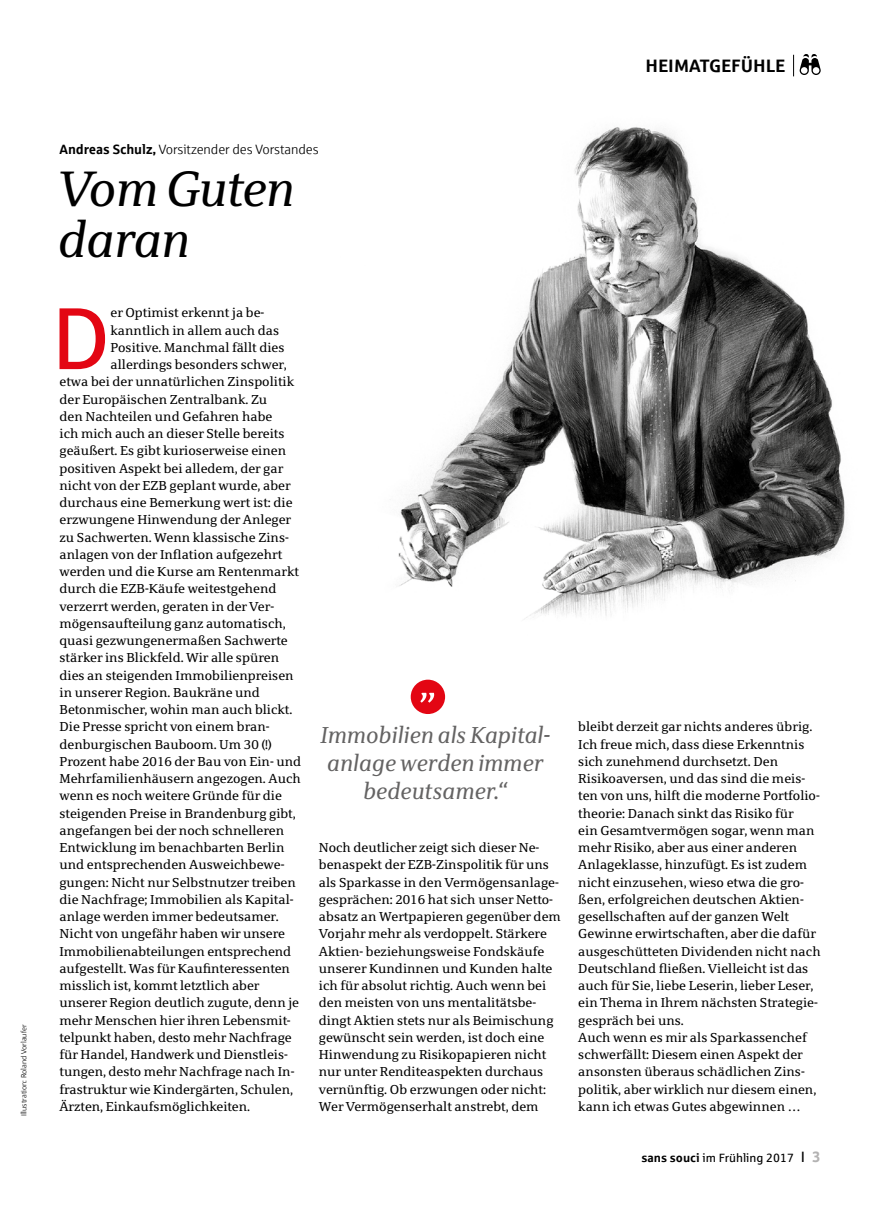
<style>
.page{position:relative;width:893px;height:1212px;background:#fff}
.page>*{position:absolute;margin:0;border:0;box-sizing:border-box;transform-origin:0 0}
.t1{font:87.45px "Sparkasse Rg";color:#e30613}
.t2{font:italic 49.5px/51px "Sparkasse Serif";letter-spacing:-.01em;color:#000}
.t3{font:italic 22.95px/27.9px "Sparkasse Serif";letter-spacing:-.005em;color:#646363;text-align:center}
.t4{font:700 18px "Sparkasse Rg";color:#000}
.t5{font:13.5px "Sparkasse Lt";letter-spacing:-.005em;color:#000}
.t6{font:12.9px/17.2px "Sparkasse Serif";color:#000}
.t7{font:12px "Sparkasse Rg";color:#000}
.t8{font:7.5px "Sparkasse Lt";color:#000}
.s1{font-family:"Sparkasse Rg";font-weight:700}
.s2{font-weight:700}
.s3{font-size:15px}
.s4{font-weight:700;font-size:15px;color:#b3b2b2}
</style>
<div class="page">
<svg style="left:793px;top:55px;width:1px;height:21px"></svg>
<svg style="left:800px;top:54px;width:21px;height:21px"></svg>
<img style="left:398px;top:127px;width:447px;height:491px">
<div style="left:411px;top:680px;width:34px;height:34px;background:#e30613;border-radius:50%"></div>
<svg style="left:420px;top:693px;width:14px;height:10px"></svg>
<p class="t8" style="left:20px;top:1116px;width:93px;rotate:-90deg">Illustration: Roland Vorlaufer</p>
<h3 class="t4" style="left:645px;top:54px;width:141px">HEIMATGEFÜHLE</h3>
<p class="t5" style="left:60px;top:141px;width:261px"><span class="s1">Andreas Schulz,</span> Vorsitzender des Vorstandes</p>
<h2 class="t2" style="left:56px;top:163px;width:239px">Vom Guten daran</h2>
<h1 class="t1" style="left:52px;top:285px;width:61px">D</h1>
<p class="t6" style="left:111px;top:304px;width:155px">er Optimist erkennt ja be-</p>
<p class="t6" style="left:111px;top:321px;width:170px">kanntlich in allem auch das</p>
<p class="t6" style="left:111px;top:338px;width:175px">Positive. Manchmal fällt dies</p>
<p class="t6" style="left:111px;top:356px;width:178px">allerdings besonders schwer,</p>
<p class="t6" style="left:60px;top:373px;width:236px">etwa bei der unnatürlichen Zinspolitik</p>
<p class="t6" style="left:60px;top:390px;width:209px">der Europäischen Zentralbank. Zu</p>
<p class="t6" style="left:60px;top:407px;width:214px">den Nachteilen und Gefahren habe</p>
<p class="t6" style="left:60px;top:425px;width:227px">ich mich auch an dieser Stelle bereits</p>
<p class="t6" style="left:60px;top:442px;width:228px">geäußert. Es gibt kurioserweise einen</p>
<p class="t6" style="left:60px;top:459px;width:225px">positiven Aspekt bei alledem, der gar</p>
<p class="t6" style="left:60px;top:476px;width:233px">nicht von der EZB geplant wurde, aber</p>
<p class="t6" style="left:60px;top:494px;width:235px">durchaus eine Bemerkung wert ist: die</p>
<p class="t6" style="left:60px;top:511px;width:233px">erzwungene Hinwendung der Anleger</p>
<p class="t6" style="left:60px;top:528px;width:231px">zu Sachwerten. Wenn klassische Zins-</p>
<p class="t6" style="left:60px;top:545px;width:224px">anlagen von der Inflation aufgezehrt</p>
<p class="t6" style="left:60px;top:563px;width:241px">werden und die Kurse am Rentenmarkt</p>
<p class="t6" style="left:60px;top:580px;width:219px">durch die EZB-Käufe weitestgehend</p>
<p class="t6" style="left:60px;top:597px;width:216px">verzerrt werden, geraten in der Ver-</p>
<p class="t6" style="left:60px;top:614px;width:228px">mögensaufteilung ganz automatisch,</p>
<p class="t6" style="left:60px;top:632px;width:230px">quasi gezwungenermaßen Sachwerte</p>
<p class="t6" style="left:60px;top:649px;width:221px">stärker ins Blickfeld. Wir alle spüren</p>
<p class="t6" style="left:60px;top:666px;width:236px">dies an steigenden Immobilienpreisen</p>
<p class="t6" style="left:60px;top:683px;width:202px">in unserer Region. Baukräne und</p>
<p class="t6" style="left:60px;top:701px;width:234px">Betonmischer, wohin man auch blickt.</p>
<p class="t6" style="left:60px;top:718px;width:212px">Die Presse spricht von einem bran-</p>
<p class="t6" style="left:60px;top:735px;width:214px">denburgischen Bauboom. Um 30 (!)</p>
<p class="t6" style="left:60px;top:752px;width:243px">Prozent habe 2016 der Bau von Ein- und</p>
<p class="t6" style="left:60px;top:770px;width:243px">Mehrfamilienhäusern angezogen. Auch</p>
<p class="t6" style="left:60px;top:787px;width:224px">wenn es noch weitere Gründe für die</p>
<p class="t6" style="left:60px;top:804px;width:238px">steigenden Preise in Brandenburg gibt,</p>
<p class="t6" style="left:60px;top:821px;width:226px">angefangen bei der noch schnelleren</p>
<p class="t6" style="left:60px;top:839px;width:227px">Entwicklung im benachbarten Berlin</p>
<p class="t6" style="left:60px;top:856px;width:226px">und entsprechenden Ausweichbewe-</p>
<p class="t6" style="left:60px;top:873px;width:238px">gungen: Nicht nur Selbstnutzer treiben</p>
<p class="t6" style="left:60px;top:890px;width:235px">die Nachfrage; Immobilien als Kapital-</p>
<p class="t6" style="left:60px;top:908px;width:221px">anlage werden immer bedeutsamer.</p>
<p class="t6" style="left:60px;top:925px;width:227px">Nicht von ungefähr haben wir unsere</p>
<p class="t6" style="left:60px;top:942px;width:233px">Immobilienabteilungen entsprechend</p>
<p class="t6" style="left:60px;top:959px;width:232px">aufgestellt. Was für Kaufinteressenten</p>
<p class="t6" style="left:60px;top:977px;width:201px">misslich ist, kommt letztlich aber</p>
<p class="t6" style="left:60px;top:994px;width:241px">unserer Region deutlich zugute, denn je</p>
<p class="t6" style="left:60px;top:1011px;width:233px">mehr Menschen hier ihren Lebensmit-</p>
<p class="t6" style="left:60px;top:1028px;width:234px">telpunkt haben, desto mehr Nachfrage</p>
<p class="t6" style="left:60px;top:1046px;width:230px">für Handel, Handwerk und Dienstleis-</p>
<p class="t6" style="left:60px;top:1063px;width:236px">tungen, desto mehr Nachfrage nach In-</p>
<p class="t6" style="left:60px;top:1080px;width:235px">frastruktur wie Kindergärten, Schulen,</p>
<p class="t6" style="left:60px;top:1097px;width:192px">Ärzten, Einkaufsmöglichkeiten.</p>
<h3 class="t3" style="left:319px;top:720px;width:232px">Immobilien als Kapital&shy;anlage werden immer bedeutsamer.“</h3>
<p class="t6" style="left:319px;top:839px;width:243px">Noch deutlicher zeigt sich dieser Ne&shy;benaspekt der EZB-Zinspolitik für uns als Sparkasse in den Vermögensanlage&shy;gesprächen: 2016 hat sich unser Netto&shy;absatz an Wertpapieren gegenüber dem Vorjahr mehr als verdoppelt. Stärkere Aktien- beziehungsweise Fondskäufe unserer Kundinnen und Kunden halte ich für absolut richtig. Auch wenn bei den meisten von uns mentalitätsbe&shy;dingt Aktien stets nur als Beimischung gewünscht sein werden, ist doch eine Hinwendung zu Risikopapieren nicht nur unter Renditeaspekten durchaus vernünftig. Ob erzwungen oder nicht:<br>Wer Vermögenserhalt anstrebt, dem</p>
<p class="t6" style="left:578px;top:718px;width:244px">bleibt derzeit gar nichts anderes übrig.<br>Ich freue mich, dass diese Erkenntnis sich zunehmend durchsetzt. Den Risikoaversen, und das sind die meis&shy;ten von uns, hilft die moderne Portfolio&shy;theorie: Danach sinkt das Risiko für<br>ein Gesamtvermögen sogar, wenn man mehr Risiko, aber aus einer anderen Anlageklasse, hinzufügt. Es ist zudem nicht einzusehen, wieso etwa die gro&shy;ßen, erfolgreichen deutschen Aktien&shy;gesellschaften auf der ganzen Welt Gewinne erwirtschaften, aber die dafür ausgeschütteten Dividenden nicht nach Deutschland fließen. Vielleicht ist das auch für Sie, liebe Leserin, lieber Leser, ein Thema in Ihrem nächsten Strategie&shy;gespräch bei uns.<br>Auch wenn es mir als Sparkassenchef schwerfällt: Diesem einen Aspekt der ansonsten überaus schädlichen Zins&shy;politik, aber wirklich nur diesem einen, kann ich etwas Gutes abgewinnen …</p>
<p class="t7" style="left:641px;top:1150px;width:181px"><span class="s2">sans souci</span> im Frühling 2017 <span class="s3">I</span> <span class="s4">3</span></p>
</div>
